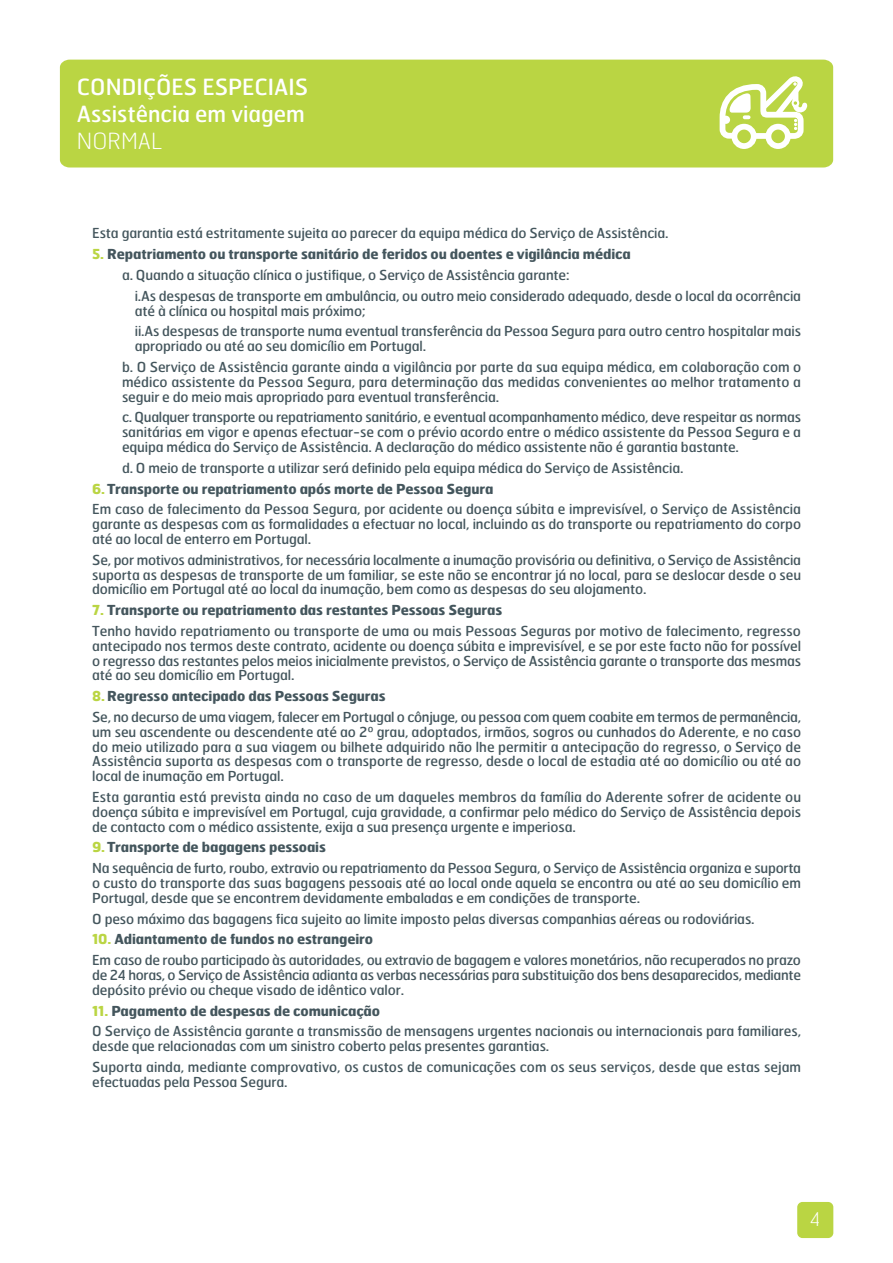
<style>
.page{position:relative;width:893px;height:1263px;background:#fff}
.page>*{position:absolute;margin:0;border:0;box-sizing:border-box;transform-origin:0 0}
.t1{font:22.35px/26.5px "Hermes";color:#fff}
.t2{font:100 22.35px "Hermes";color:#fff}
.t3{font:100 19.05px "Hermes";color:#fff}
.t4{font:13.8px/14.9px "Hermes";letter-spacing:-.01em;color:#44565d}
.t5{font:700 13.8px/20.9px "Hermes";letter-spacing:-.01em;color:#44565d}
.s1{color:#bad543}
.s2{font-weight:400}
.s3{font-weight:700;color:#bad543}
.s4{font-weight:700}
</style>
<div class="page">
<div style="left:797px;top:1202px;width:36px;height:36px;background:#bad543;border-radius:5px"></div>
<div style="left:60px;top:60px;width:773px;height:108px;background:#bad543"></div>
<svg style="left:731px;top:124px;width:26px;height:25px"></svg>
<svg style="left:765px;top:124px;width:26px;height:25px"></svg>
<svg style="left:717px;top:73px;width:93px;height:69px"></svg>
<h1 class="t1" style="left:77px;top:76px;width:233px">CONDIÇÕES ESPECIAIS<br>Assistência em viagem</h1>
<h1 class="t2" style="left:77px;top:131px;width:86px">NORMAL</h1>
<p class="t4" style="left:92px;top:227px;width:578px">Esta garantia está estritamente sujeita ao parecer da equipa médica do Serviço de Assistência.</p>
<p class="t5" style="left:122px;top:245px;width:510px;text-indent:-30px"><span class="s1">5.</span> Repatriamento ou transporte sanitário de feridos ou doentes e vigilância médica <span class="s2">a. Quando a situação clínica o justifique, o Serviço de Assistência garante:</span></p>
<p class="t4" style="left:135px;top:289px;width:668px">i.As despesas de transporte em ambulância, ou outro meio considerado adequado, desde o local da ocorrência até à clínica ou hospital mais próximo;</p>
<p class="t4" style="left:135px;top:325px;width:668px">ii.As despesas de transporte numa eventual transferência da Pessoa Segura para outro centro hospitalar mais apropriado ou até ao seu domicílio em Portugal.</p>
<p class="t4" style="left:122px;top:360px;width:680px;text-align:justify">b. O Serviço de Assistência garante ainda a vigilância por parte da sua equipa médica, em colaboração com o médico assistente da Pessoa Segura, para determinação das medidas convenientes ao melhor tratamento a seguir e do meio mais apropriado para eventual transferência.</p>
<p class="t4" style="left:122px;top:411px;width:680px;text-align:justify">c. Qualquer transporte ou repatriamento sanitário, e eventual acompanhamento médico, deve respeitar as normas sanitárias em vigor e apenas efectuar-se com o prévio acordo entre o médico assistente da Pessoa Segura e a equipa médica do Serviço de Assistência. A declaração do médico assistente não é garantia bastante.</p>
<p class="t4" style="left:122px;top:461px;width:563px">d. O meio de transporte a utilizar será definido pela equipa médica do Serviço de Assistência.</p>
<p class="t4" style="left:92px;top:479px;width:710px;line-height:20.9px"><span class="s3">6.</span> <span class="s4">Transporte ou repatriamento após morte de Pessoa Segura<br></span>Em caso de falecimento da Pessoa Segura, por acidente ou doença súbita e imprevisível, o Serviço de Assistência</p>
<p class="t4" style="left:92px;top:518px;width:710px">garante as despesas com as formalidades a efectuar no local, incluindo as do transporte ou repatriamento do corpo até ao local de enterro em Portugal.</p>
<p class="t4" style="left:92px;top:553px;width:710px;text-align:justify">Se, por motivos administrativos, for necessária localmente a inumação provisória ou definitiva, o Serviço de Assistência suporta as despesas de transporte de um familiar, se este não se encontrar já no local, para se deslocar desde o seu domicílio em Portugal até ao local da inumação, bem como as despesas do seu alojamento.</p>
<p class="t4" style="left:92px;top:601px;width:710px;line-height:20.9px"><span class="s3">7.</span> <span class="s4">Transporte ou repatriamento das restantes Pessoas Seguras<br></span>Tenho havido repatriamento ou transporte de uma ou mais Pessoas Seguras por motivo de falecimento, regresso</p>
<p class="t4" style="left:92px;top:639px;width:710px;text-align:justify">antecipado nos termos deste contrato, acidente ou doença súbita e imprevisível, e se por este facto não for possível o regresso das restantes pelos meios inicialmente previstos, o Serviço de Assistência garante o transporte das mesmas até ao seu domicílio em Portugal.</p>
<p class="t4" style="left:92px;top:687px;width:710px;line-height:20.9px"><span class="s3">8.</span> <span class="s4">Regresso antecipado das Pessoas Seguras<br></span>Se, no decurso de uma viagem, falecer em Portugal o cônjuge, ou pessoa com quem coabite em termos de permanência,</p>
<p class="t4" style="left:92px;top:725px;width:710px;text-align:justify">um seu ascendente ou descendente até ao 2º grau, adoptados, irmãos, sogros ou cunhados do Aderente, e no caso do meio utilizado para a sua viagem ou bilhete adquirido não lhe permitir a antecipação do regresso, o Serviço de Assistência suporta as despesas com o transporte de regresso, desde o local de estadia até ao domicílio ou até ao local de inumação em Portugal.</p>
<p class="t4" style="left:92px;top:790px;width:710px;text-align:justify">Esta garantia está prevista ainda no caso de um daqueles membros da família do Aderente sofrer de acidente ou doença súbita e imprevisível em Portugal, cuja gravidade, a confirmar pelo médico do Serviço de Assistência depois de contacto com o médico assistente, exija a sua presença urgente e imperiosa.</p>
<p class="t4" style="left:92px;top:838px;width:710px;line-height:20.9px"><span class="s3">9.</span> <span class="s4">Transporte de bagagens pessoais<br></span>Na sequência de furto, roubo, extravio ou repatriamento da Pessoa Segura, o Serviço de Assistência organiza e suporta</p>
<p class="t4" style="left:92px;top:876px;width:710px">o custo do transporte das suas bagagens pessoais até ao local onde aquela se encontra ou até ao seu domicílio em<br>Portugal, desde que se encontrem devidamente embaladas e em condições de transporte.</p>
<p class="t4" style="left:92px;top:912px;width:664px">O peso máximo das bagagens fica sujeito ao limite imposto pelas diversas companhias aéreas ou rodoviárias.</p>
<p class="t4" style="left:92px;top:930px;width:710px;line-height:20.9px"><span class="s3">10.</span> <span class="s4">Adiantamento de fundos no estrangeiro<br></span>Em caso de roubo participado às autoridades, ou extravio de bagagem e valores monetários, não recuperados no prazo</p>
<p class="t4" style="left:92px;top:968px;width:710px">de 24 horas, o Serviço de Assistência adianta as verbas necessárias para substituição dos bens desaparecidos, mediante depósito prévio ou cheque visado de idêntico valor.</p>
<p class="t4" style="left:92px;top:1001px;width:710px;line-height:20.9px"><span class="s3">11.</span> <span class="s4">Pagamento de despesas de comunicação<br></span>O Serviço de Assistência garante a transmissão de mensagens urgentes nacionais ou internacionais para familiares,</p>
<p class="t4" style="left:92px;top:1037px;width:710px;line-height:20.9px">desde que relacionadas com um sinistro coberto pelas presentes garantias.<br>Suporta ainda, mediante comprovativo, os custos de comunicações com os seus serviços, desde que estas sejam</p>
<p class="t4" style="left:92px;top:1075px;width:197px">efectuadas pela Pessoa Segura.</p>
<h2 class="t3" style="left:810px;top:1212px;width:12px">4</h2>
</div>
